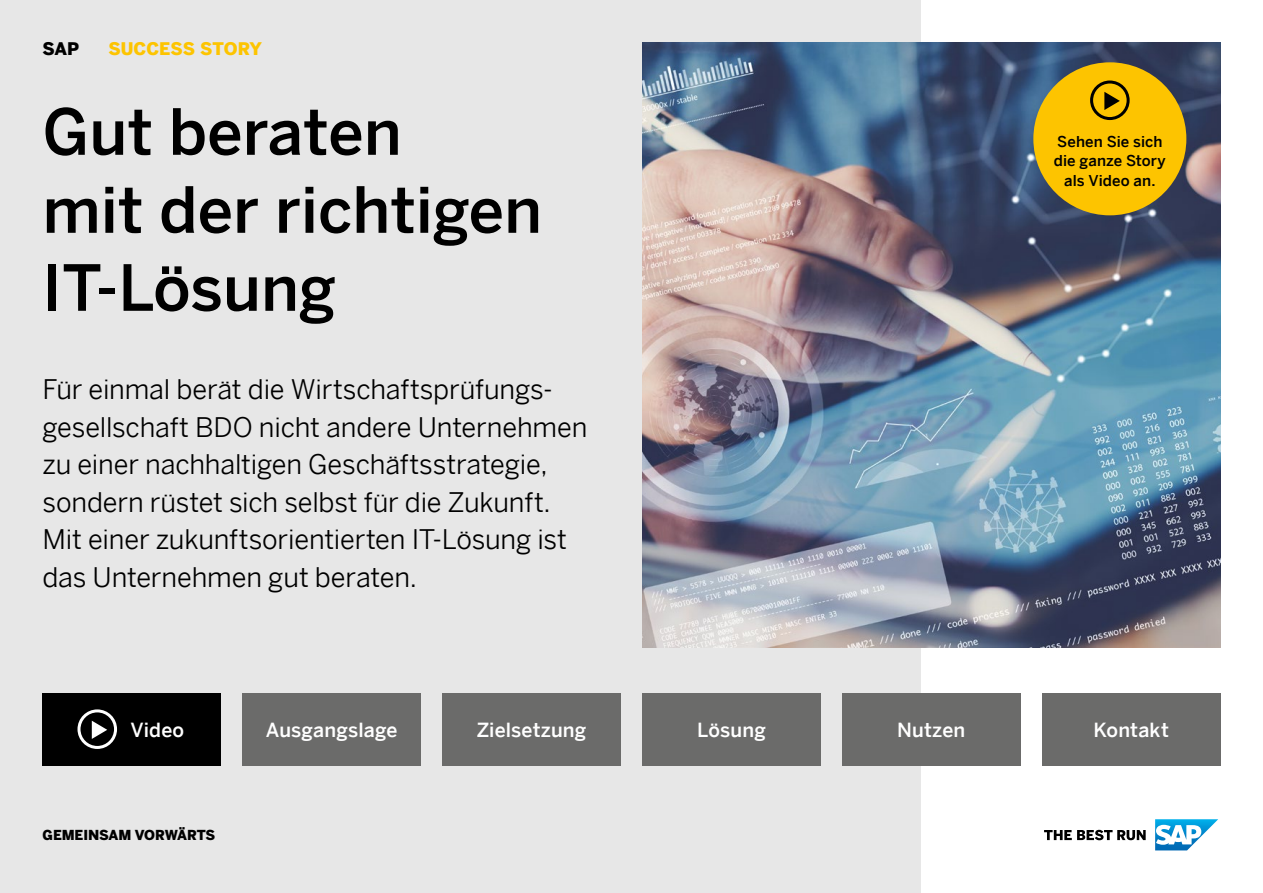
<style>
.page{position:relative;width:1263px;height:893px;background:#fff}
.page>*{position:absolute;margin:0;border:0;box-sizing:border-box;transform-origin:0 0}
.t1{font:500 63px/78px "Benton Sans";color:#000}
.t2{font:27px/37.5px "Benton Sans";letter-spacing:-.005em;color:#000}
.t3{font:500 19.5px "Benton Sans";letter-spacing:.01em;color:#fff}
.t4{font:900 17.4px "Benton Sans";color:#fdc400}
.t5{font:900 17.4px "Benton Sans";color:#000}
.t6{font:500 15px/19.5px "Benton Sans";letter-spacing:.005em;color:#000;text-align:center}
.t7{font:900 13.65px "Benton Sans";color:#000}
</style>
<div class="page">
<div style="left:0;top:0;width:921px;height:893px;background:#e7e7e7"></div>
<img style="left:642px;top:43px;width:578px;height:605px">
<div style="left:242px;top:693px;width:179px;height:72px;background:#6b6b6a"></div>
<div style="left:442px;top:693px;width:179px;height:72px;background:#6b6b6a"></div>
<div style="left:642px;top:693px;width:179px;height:72px;background:#6b6b6a"></div>
<div style="left:842px;top:693px;width:178px;height:72px;background:#6b6b6a"></div>
<div style="left:1042px;top:693px;width:178px;height:72px;background:#6b6b6a"></div>
<div style="left:43px;top:693px;width:178px;height:72px;background:#000"></div>
<div style="left:77px;top:709px;width:40px;height:40px;border:3px solid #fff;border-radius:50%"></div>
<svg style="left:92px;top:721px;width:15px;height:18px"></svg>
<div style="left:1033px;top:62px;width:153px;height:153px;background:#fdc400;border-radius:50%"></div>
<div style="left:1090px;top:81px;width:39px;height:39px;border:3px solid #000;border-radius:50%"></div>
<svg style="left:1104px;top:92px;width:16px;height:18px"></svg>
<svg style="left:1044px;top:830px;width:102px;height:10px"></svg>
<svg style="left:1155px;top:819px;width:63px;height:31px"></svg>
<p class="t5" style="left:43px;top:34px;width:38px">SAP</p>
<p class="t4" style="left:108px;top:34px;width:155px">SUCCESS STORY</p>
<h1 class="t1" style="left:43px;top:86px;width:501px">Gut beraten<br>mit der richtigen<br>IT-Lösung</h1>
<p class="t2" style="left:43px;top:367px;width:546px">Für einmal berät die Wirtschaftsprüfungs&shy;gesellschaft BDO nicht andere Unternehmen zu einer nachhaltigen Geschäftsstrategie, sondern rüstet sich selbst für die Zukunft.<br>Mit einer zukunftsorientierten IT-Lösung ist das Unternehmen gut beraten.</p>
<p class="t6" style="left:1054px;top:130px;width:113px">Sehen Sie sich die ganze Story als Video an.</p>
<p class="t3" style="left:130px;top:713px;width:55px">Video</p>
<p class="t3" style="left:266px;top:713px;width:133px">Ausgangslage</p>
<p class="t3" style="left:477px;top:713px;width:111px">Zielsetzung</p>
<p class="t3" style="left:697px;top:713px;width:70px">Lösung</p>
<p class="t3" style="left:897px;top:713px;width:70px">Nutzen</p>
<p class="t3" style="left:1093px;top:713px;width:77px">Kontakt</p>
<p class="t7" style="left:43px;top:823px;width:174px">GEMEINSAM VORWÄRTS</p>
</div>
